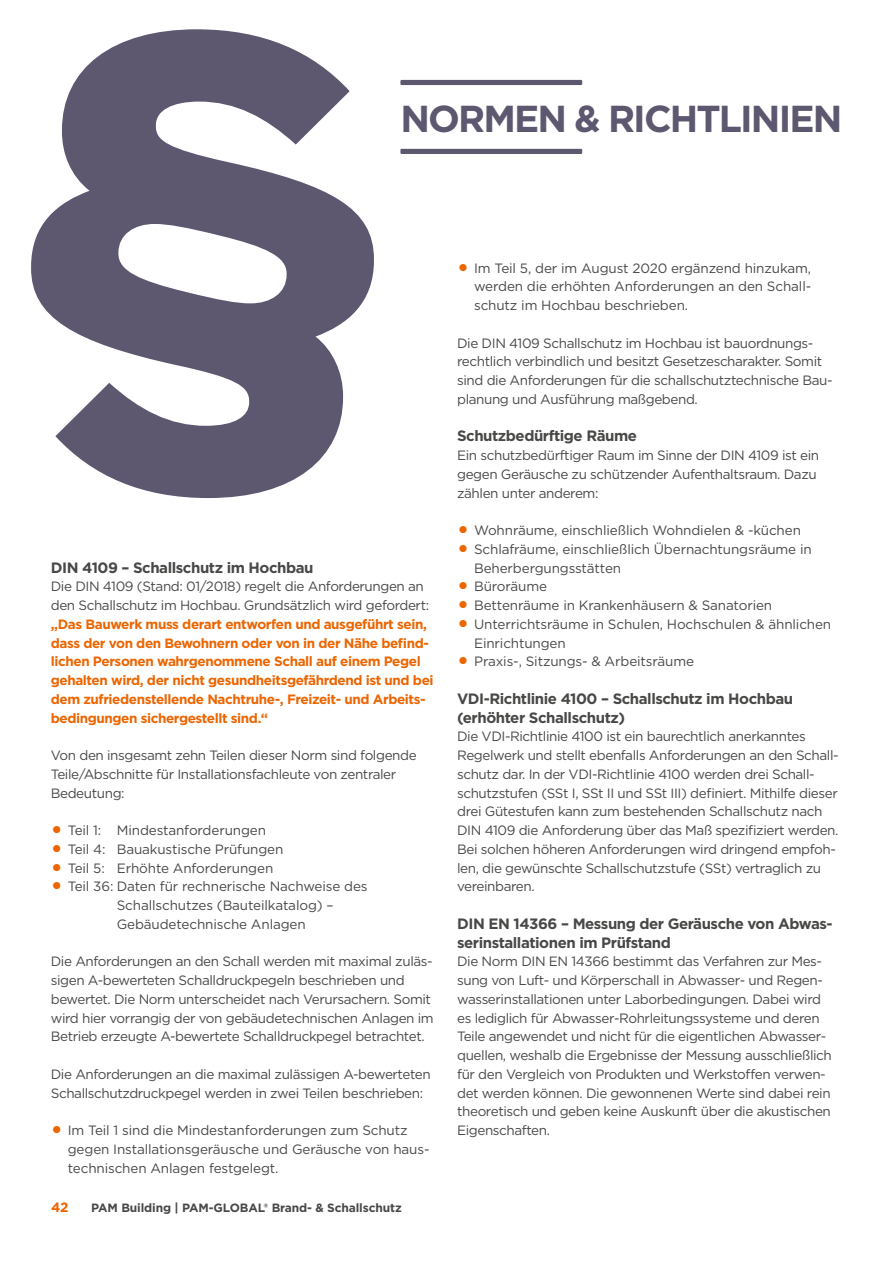
<style>
.page{position:relative;width:893px;height:1263px;background:#fff}
.page>*{position:absolute;margin:0;border:0;box-sizing:border-box;transform-origin:0 0}
.Headlines{font:700 37.5px "Gotham";letter-spacing:-.05em;color:#5d5770}
.Zwischenüberschrifte{font:700 15px/18.8px "Gotham";letter-spacing:-.03em;color:#484847}
.Fließtext{font:13.5px/18.8px "Gotham";letter-spacing:-.03em;color:#484847}
.Fließtext-2{font:13.5px/18.8px "Gotham";letter-spacing:-.01em;color:#484847}
.Fließtext-3{font:700 13.5px/18.8px "Gotham";letter-spacing:-.03em;color:#ec6500}
.t1{font:700 12px "Gotham";letter-spacing:-.01em;color:#484847}
.s1{font-weight:400;color:#484847}
.s2{font-weight:700;font-size:24px;color:#ec6500}
</style>
<div class="page">
<svg style="left:400px;top:80px;width:182px;height:5px"></svg>
<svg style="left:31px;top:29px;width:343px;height:469px;fill:#5d5770"></svg>
<svg style="left:400px;top:149px;width:182px;height:5px"></svg>
<p class="Headlines" style="left:400px;top:94px;width:443px">NORMEN &amp; RICHTLINIEN</p>
<p class="Zwischenüberschrifte" style="left:51px;top:558px;width:264px">DIN 4109 – Schallschutz im Hochbau</p>
<p class="Fließtext-3" style="left:51px;top:577px;width:384px"><span class="s1">Die DIN 4109 (Stand: 01/2018) regelt die Anforderungen an den Schallschutz im Hochbau. Grundsätzlich wird gefordert: </span>„Das Bauwerk muss derart entworfen und ausgeführt sein, dass der von den Bewohnern oder von in der Nähe befind&shy;lichen Personen wahrgenommene Schall auf einem Pegel gehalten wird, der nicht gesundheitsgefährdend ist und bei dem zufriedenstellende Nachtruhe-, Freizeit- und Arbeits&shy;bedingungen sichergestellt sind.“</p>
<p class="Fließtext" style="left:51px;top:746px;width:367px">Von den insgesamt zehn Teilen dieser Norm sind folgende<br>Teile/Abschnitte für Installationsfachleute von zentraler<br>Bedeutung:</p>
<p class="Fließtext-2" style="left:51px;top:821px;width:217px"><span class="s2">•</span> Teil 1: Mindestanforderungen</p>
<p class="Fließtext-2" style="left:51px;top:839px;width:234px"><span class="s2">•</span> Teil 4: Bauakustische Prüfungen</p>
<p class="Fließtext-2" style="left:51px;top:858px;width:224px"><span class="s2">•</span> Teil 5: Erhöhte Anforderungen</p>
<p class="Fließtext-2" style="left:117px;top:877px;width:252px;text-indent:-66px"><span class="s2">•</span> Teil 36: Daten für rechnerische Nachweise des<br>Schallschutzes (Bauteilkatalog) –<br>Gebäudetechnische Anlagen</p>
<p class="Fließtext" style="left:51px;top:952px;width:384px">Die Anforderungen an den Schall werden mit maximal zuläs&shy;sigen A-bewerteten Schalldruckpegeln beschrieben und bewertet. Die Norm unterscheidet nach Verursachern. Somit wird hier vorrangig der von gebäudetechnischen Anlagen im Betrieb erzeugte A-bewertete Schalldruckpegel betrachtet.</p>
<p class="Fließtext" style="left:51px;top:1064px;width:381px">Die Anforderungen an die maximal zulässigen A-bewerteten<br>Schallschutzdruckpegel werden in zwei Teilen beschrieben:</p>
<p class="Fließtext-2" style="left:68px;top:1121px;width:363px;text-indent:-17px"><span class="s2">•</span> Im Teil 1 sind die Mindestanforderungen zum Schutz gegen Installationsgeräusche und Geräusche von haus&shy;technischen Anlagen festgelegt.</p>
<p class="Fließtext-3" style="left:51px;top:1198px;width:19px">42</p>
<p class="t1" style="left:91px;top:1200px;width:312px">PAM Building | PAM-GLOBAL® Brand- &amp; Schallschutz</p>
<p class="Fließtext" style="left:474px;top:258px;width:339px;text-align:justify;text-indent:-17px"><span class="s2">•</span> Im Teil 5, der im August 2020 ergänzend hinzukam, werden die erhöhten Anforderungen an den Schall&shy;schutz im Hochbau beschrieben.</p>
<p class="Fließtext" style="left:457px;top:333px;width:377px">Die DIN 4109 Schallschutz im Hochbau ist bauordnungs&shy;rechtlich verbindlich und besitzt Gesetzescharakter. Somit sind die Anforderungen für die schallschutztechnische Bau&shy;planung und Ausführung maßgebend.</p>
<p class="Zwischenüberschrifte" style="left:457px;top:427px;width:181px">Schutzbedürftige Räume</p>
<p class="Fließtext" style="left:457px;top:446px;width:364px">Ein schutzbedürftiger Raum im Sinne der DIN 4109 ist ein gegen Geräusche zu schützender Aufenthaltsraum. Dazu zählen unter anderem:</p>
<p class="Fließtext-2" style="left:457px;top:521px;width:345px"><span class="s2">•</span> Wohnräume, einschließlich Wohndielen &amp; -küchen</p>
<p class="Fließtext-2" style="left:474px;top:539px;width:339px;text-indent:-17px"><span class="s2">•</span> Schlafräume, einschließlich Übernachtungsräume in<br>Beherbergungsstätten</p>
<p class="Fließtext-2" style="left:457px;top:577px;width:91px"><span class="s2">•</span> Büroräume</p>
<p class="Fließtext-2" style="left:457px;top:596px;width:317px"><span class="s2">•</span> Bettenräume in Krankenhäusern &amp; Sanatorien</p>
<p class="Fließtext-2" style="left:474px;top:614px;width:359px;text-indent:-17px"><span class="s2">•</span> Unterrichtsräume in Schulen, Hochschulen &amp; ähnlichen<br>Einrichtungen</p>
<p class="Fließtext-2" style="left:457px;top:652px;width:238px"><span class="s2">•</span> Praxis-, Sitzungs- &amp; Arbeitsräume</p>
<p class="Zwischenüberschrifte" style="left:457px;top:689px;width:337px">VDI-Richtlinie 4100 – Schallschutz im Hochbau (erhöhter Schallschutz)</p>
<p class="Fließtext" style="left:457px;top:727px;width:383px">Die VDI-Richtlinie 4100 ist ein baurechtlich anerkanntes Regelwerk und stellt ebenfalls Anforderungen an den Schall&shy;schutz dar. In der VDI-Richtlinie 4100 werden drei Schall&shy;schutzstufen (SSt I, SSt II und SSt III) definiert. Mithilfe dieser drei Gütestufen kann zum bestehenden Schallschutz nach DIN 4109 die Anforderung über das Maß spezifiziert werden.<br>Bei solchen höheren Anforderungen wird dringend empfoh&shy;len, die gewünschte Schallschutzstufe (SSt) vertraglich zu vereinbaren.</p>
<p class="Zwischenüberschrifte" style="left:457px;top:914px;width:377px">DIN EN 14366 – Messung der Geräusche von Abwas&shy;serinstallationen im Prüfstand</p>
<p class="Fließtext" style="left:457px;top:952px;width:376px">Die Norm DIN EN 14366 bestimmt das Verfahren zur Mes&shy;sung von Luft- und Körperschall in Abwasser- und Regen&shy;wasserinstallationen unter Laborbedingungen. Dabei wird es lediglich für Abwasser-Rohrleitungssysteme und deren Teile angewendet und nicht für die eigentlichen Abwasser&shy;quellen, weshalb die Ergebnisse der Messung ausschließlich für den Vergleich von Produkten und Werkstoffen verwen&shy;det werden können. Die gewonnenen Werte sind dabei rein theoretisch und geben keine Auskunft über die akustischen Eigenschaften.</p>
</div>
